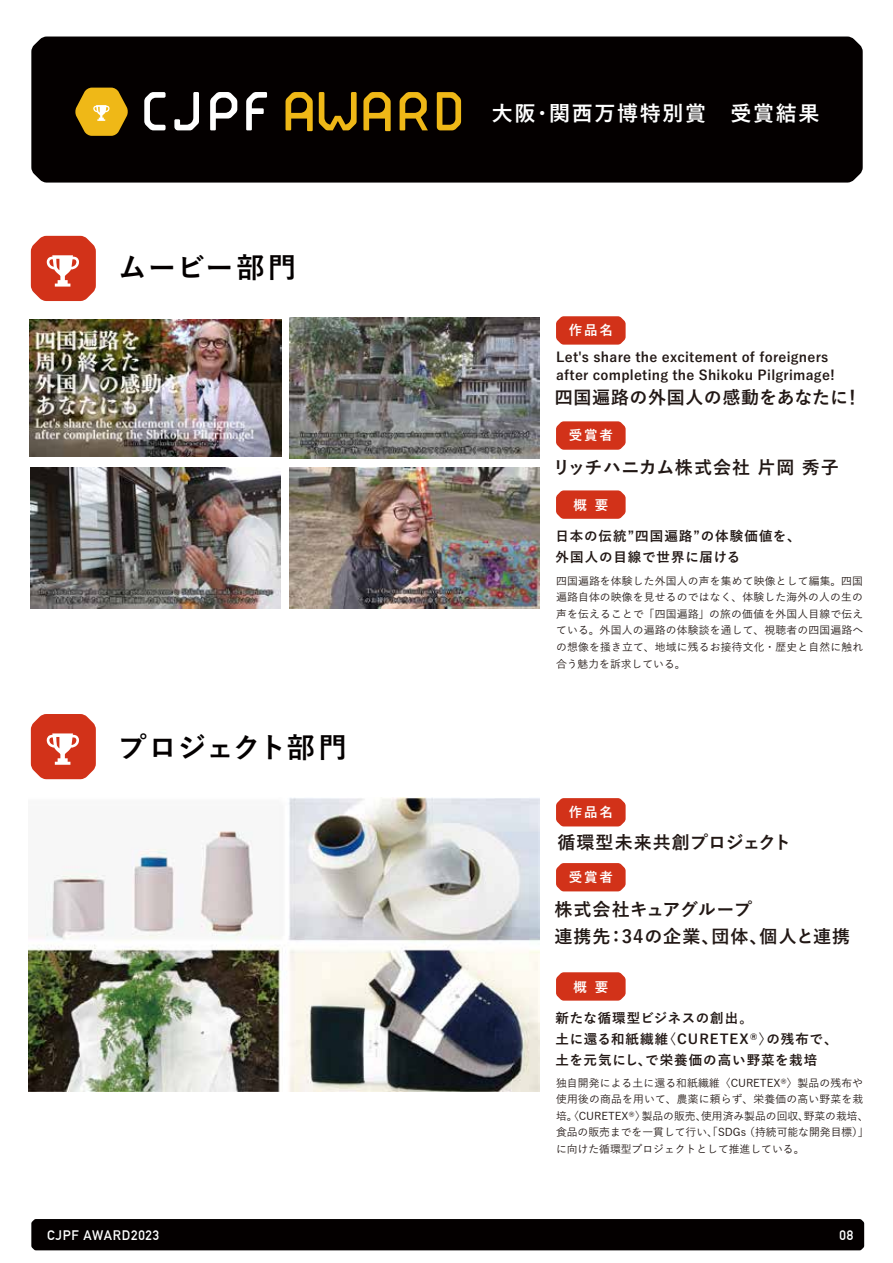
<style>
.page{position:relative;width:893px;height:1263px;background:#fff}
.page>*{position:absolute;margin:0;border:0;box-sizing:border-box;transform-origin:0 0}
.t1{font:700 28.5px "Yu Go";letter-spacing:-.015em;color:#040000}
.t2{font:700 28.5px "Yu Go";letter-spacing:.025em;color:#040000}
.t3{font:700 21px "Yu Go";letter-spacing:.08em;color:#fff}
.t4{font:700 18px/27px "Yu Go";letter-spacing:.035em;color:#221815}
.t5{font:700 13.5px/21px "Yu Go";letter-spacing:.07em;color:#221815}
.t6{font:700 13.5px/18px "Yu Go";letter-spacing:.02em;color:#221815}
.t7{font:700 13.5px "Yu Go";letter-spacing:.14em;color:#fff}
.t8{font:700 13.5px "DIN Alternate";letter-spacing:.06em;color:#fff}
.t9{font:500 10.8px/16.5px "Yu Go";color:#221815;text-align:justify}
</style>
<div class="page">
<img style="left:30px;top:320px;width:252px;height:137px">
<img style="left:290px;top:318px;width:250px;height:141px">
<img style="left:31px;top:468px;width:250px;height:140px">
<img style="left:290px;top:468px;width:250px;height:140px">
<div style="left:31px;top:37px;width:832px;height:146px;background:#040000"></div>
<svg style="left:144px;top:92px;width:22px;height:38px"></svg>
<svg style="left:174px;top:92px;width:25px;height:38px"></svg>
<svg style="left:210px;top:92px;width:27px;height:38px"></svg>
<svg style="left:246px;top:92px;width:21px;height:38px"></svg>
<svg style="left:75px;top:88px;width:53px;height:48px;background:#be941d"></svg>
<svg style="left:319px;top:92px;width:38px;height:38px"></svg>
<svg style="left:400px;top:92px;width:28px;height:38px"></svg>
<svg style="left:437px;top:92px;width:24px;height:38px"></svg>
<svg style="left:286px;top:92px;width:27px;height:39px"></svg>
<svg style="left:363px;top:92px;width:28px;height:39px"></svg>
<div style="left:31px;top:1219px;width:833px;height:31px;background:#040000"></div>
<svg style="left:31px;top:236px;width:65px;height:65px"></svg>
<svg style="left:31px;top:714px;width:65px;height:65px"></svg>
<svg style="left:556px;top:316px;width:70px;height:29px;background:#d43e27"></svg>
<svg style="left:556px;top:421px;width:70px;height:29px;background:#d43e27"></svg>
<svg style="left:556px;top:490px;width:70px;height:29px;background:#d43e27"></svg>
<svg style="left:556px;top:798px;width:70px;height:28px;background:#d33a23"></svg>
<svg style="left:556px;top:863px;width:70px;height:28px;background:#d33a22"></svg>
<svg style="left:556px;top:972px;width:70px;height:29px;background:#d43e27"></svg>
<img style="left:28px;top:798px;width:512px;height:293px">
<h1 class="t2" style="left:118px;top:252px;width:180px">ムービー部門</h1>
<h1 class="t1" style="left:118px;top:732px;width:230px">プロジェクト部門</h1>
<h2 class="t3" style="left:492px;top:101px;width:329px">大阪・関西万博特別賞　受賞結果</h2>
<p class="t7" style="left:569px;top:323px;width:46px">作品名</p>
<p class="t6" style="left:556px;top:349px;width:280px">Let's share the excitement of foreigners after completing the Shikoku Pilgrimage!</p>
<h3 class="t4" style="left:555px;top:384px;width:308px">四国遍路の外国人の感動をあなたに！</h3>
<p class="t7" style="left:569px;top:428px;width:46px">受賞者</p>
<h3 class="t4" style="left:552px;top:454px;width:288px">リッチハニカム株式会社 片岡 秀子</h3>
<p class="t7" style="left:574px;top:498px;width:36px">概 要</p>
<p class="t5" style="left:555px;top:526px;width:247px">日本の伝統”四国遍路”の体験価値を、外国人の目線で世界に届ける</p>
<p class="t9" style="left:556px;top:571px;width:309px">四国遍路を体験した外国人の声を集めて映像として編集。四国遍路自体の映像を見せるのではなく、体験した海外の人の生の声を伝えることで「四国遍路」の旅の価値を外国人目線で伝えている。外国人の遍路の体験談を通して、視聴者の四国遍路への想像を掻き立て、地域に残るお接待文化・歴史と自然に触れ合う魅力を訴求している。</p>
<p class="t7" style="left:569px;top:805px;width:46px">作品名</p>
<h3 class="t4" style="left:557px;top:829px;width:235px">循環型未来共創プロジェクト</h3>
<p class="t7" style="left:569px;top:870px;width:46px">受賞者</p>
<h3 class="t4" style="left:554px;top:896px;width:297px">株式会社キュアグループ<br>連携先：34の企業、団体、個人と連携</h3>
<p class="t7" style="left:574px;top:980px;width:36px">概 要</p>
<p class="t5" style="left:556px;top:1008px;width:283px">新たな循環型ビジネスの創出。<br>土に還る和紙繊維〈CURETEX®〉の残布で、土を元気にし、で栄養価の高い野菜を栽培</p>
<p class="t9" style="left:556px;top:1073px;width:314px;text-align:left">独自開発による土に還る和紙繊維〈CURETEX®〉製品の残布や使用後の商品を用いて、農薬に頼らず、栄養価の高い野菜を栽培。〈CURETEX®〉製品の販売、使用済み製品の回収、野菜の栽培、食品の販売までを一貫して行い、「SDGs（持続可能な開発目標）」に向けた循環型プロジェクトとして推進している。</p>
<p class="t8" style="left:47px;top:1224px;width:114px">CJPF AWARD2023</p>
<p class="t8" style="left:840px;top:1224px;width:15px">08</p>
</div>
